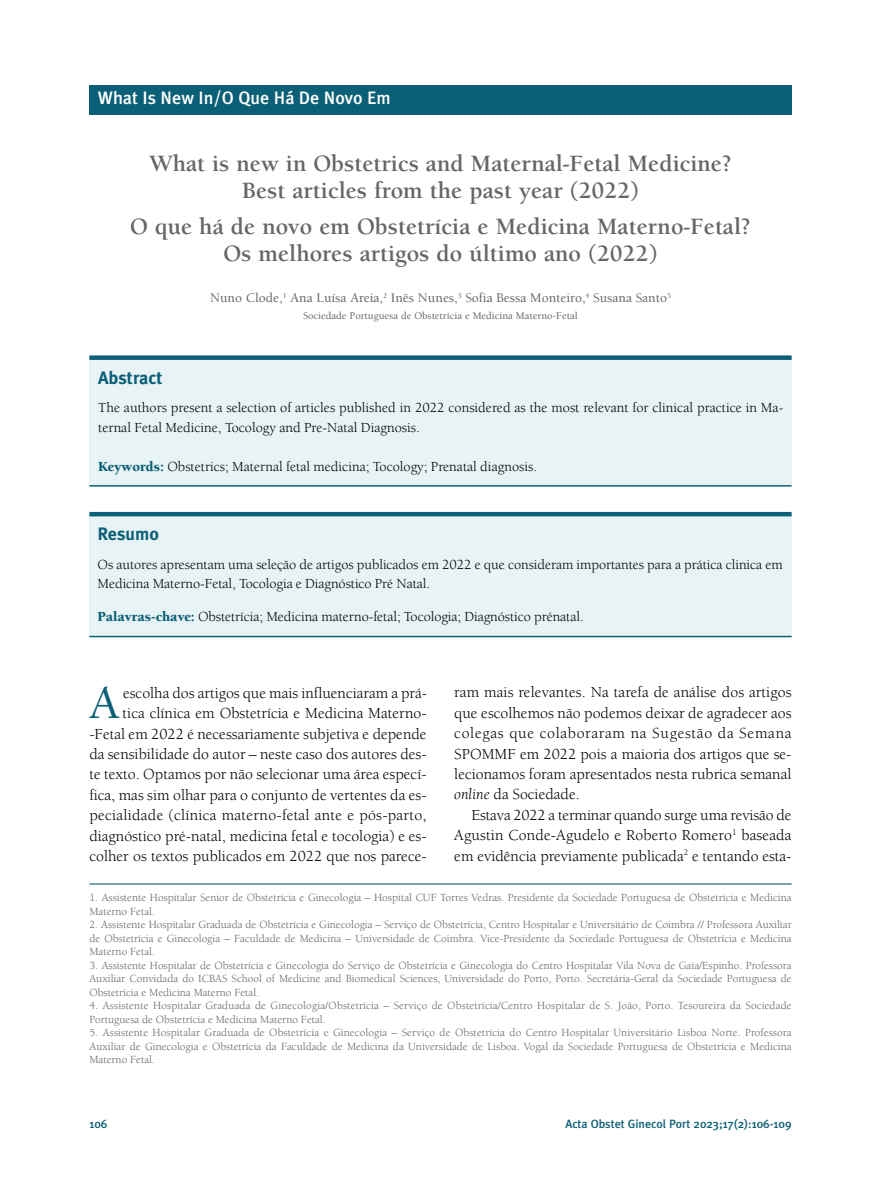
<style>
.page{position:relative;width:881px;height:1191px;background:#fff}
.page>*{position:absolute;margin:0;border:0;box-sizing:border-box;transform-origin:0 0}
.t1{font:500 47.85px "Berkeley";color:#0b5f76}
.t2{font:700 24px/27px "Berkeley";color:#666;text-align:center}
.t3{font:500 18px "Meta Plus";color:#fff}
.t4{font:700 18px "Meta Plus";color:#0b5f76}
.t5{font:15.75px/20.4px "Berkeley";color:#000;text-align:justify}
.t6{font:14.25px/19.5px "Berkeley";letter-spacing:-.005em;color:#000}
.t7{font:500 13.5px "Berkeley";color:#656565}
.t8{font:500 12px "Meta Plus";color:#0b5f76}
.t9{font:11.25px/13.5px "Berkeley";color:#656565;text-align:justify}
.t10{font:500 10.5px "Berkeley";color:#656565}
.s1{font-weight:900;color:#0b5f76}
.s2{font-style:italic}
</style>
<div class="page">
<div style="left:89px;top:85px;width:702px;height:29px;background:#0b5f76"></div>
<hr style="left:89px;top:883px;width:702px;height:1px;background:#0b5f76">
<div style="left:89px;top:357px;width:702px;height:129px;background:#e8f3f6"></div>
<div style="left:89px;top:355px;width:702px;height:5px;background:#0b5f76"></div>
<hr style="left:89px;top:485px;width:702px;height:1px;background:#0b5f76">
<div style="left:89px;top:514px;width:702px;height:122px;background:#e8f3f6"></div>
<hr style="left:89px;top:512px;width:702px;height:4px;background:#0b5f76">
<hr style="left:89px;top:636px;width:702px;height:1px;background:#0b5f76">
<h3 class="t3" style="left:98px;top:88px;width:294px">What Is New In/O Que Há De Novo Em</h3>
<h2 class="t2" style="left:149px;top:152px;width:584px">What is new in Obstetrics and Maternal-Fetal Medicine?<br>Best articles from the past year (2022)</h2>
<h2 class="t2" style="left:130px;top:214px;width:622px">O que há de novo em Obstetrícia e Medicina Materno-Fetal?<br>Os melhores artigos do último ano (2022)</h2>
<p class="t7" style="left:210px;top:292px;width:462px">Nuno Clode,<sup>1</sup> Ana Luísa Areia,<sup>2</sup> Inês Nunes,<sup>3</sup> Sofia Bessa Monteiro,<sup>4</sup> Susana Santo<sup>5</sup></p>
<p class="t10" style="left:303px;top:311px;width:276px">Sociedade Portuguesa de Obstetrícia e Medicina Materno-Fetal</p>
<h3 class="t4" style="left:98px;top:367px;width:66px">Abstract</h3>
<p class="t6" style="left:98px;top:399px;width:686px">The authors present a selection of articles published in 2022 considered as the most relevant for clinical practice in Ma&shy;ternal Fetal Medicine, Tocology and Pre-Natal Diagnosis.</p>
<p class="t6" style="left:98px;top:458px;width:440px"><span class="s1">Keywords:</span> Obstetrics; Maternal fetal medicina; Tocology; Prenatal diagnosis.</p>
<h3 class="t4" style="left:97px;top:523px;width:63px">Resumo</h3>
<p class="t6" style="left:97px;top:556px;width:686px">Os autores apresentam uma seleção de artigos publicados em 2022 e que consideram importantes para a prática clinica em<br>Medicina Materno-Fetal, Tocologia e Diagnóstico Pré Natal.</p>
<p class="t6" style="left:97px;top:608px;width:487px"><span class="s1">Palavras-chave:</span> Obstetrícia; Medicina materno-fetal; Tocologia; Diagnóstico prénatal.</p>
<p class="t5" style="left:89px;top:684px;width:339px;text-align:right">escolha dos artigos que mais influenciaram a prá-<br>tica clínica em Obstetrícia e Medicina Materno--Fetal em 2022 é necessariamente subjetiva e depende da sensibilidade do autor – neste caso dos autores des&shy;te texto. Optamos por não selecionar uma área especí&shy;fica, mas sim olhar para o conjunto de vertentes da es&shy;pecialidade (clínica materno-fetal ante e pós-parto, diagnóstico pré-natal, medicina fetal e tocologia) e es&shy;colher os textos publicados em 2022 que nos parece-</p>
<h1 class="t1" style="left:89px;top:684px;width:33px">A</h1>
<p class="t5" style="left:454px;top:683px;width:338px">ram mais relevantes. Na tarefa de análise dos artigos que escolhemos não podemos deixar de agradecer aos colegas que colaboraram na Sugestão da Semana SPOMMF em 2022 pois a maioria dos artigos que se&shy;lecionamos foram apresentados nesta rubrica semanal <span class="s2">online</span> da Sociedade.</p>
<h3 class="t5" style="left:454px;top:806px;width:338px;text-indent:17px">Estava 2022 a terminar quando surge uma revisão de Agustin Conde-Agudelo e Roberto Romero<sup>1</sup> baseada em evidência previamente publicada<sup>2</sup> e tentando esta-</h3>
<p class="t9" style="left:89px;top:891px;width:703px">1. Assistente Hospitalar Senior de Obstetrícia e Ginecologia – Hospital CUF Torres Vedras. Presidente da Sociedade Portuguesa de Obstetrícia e Medicina<br>Materno Fetal.</p>
<p class="t9" style="left:89px;top:918px;width:703px">2. Assistente Hospitalar Graduada de Obstetrícia e Ginecologia – Serviço de Obstetrícia, Centro Hospitalar e Universitário de Coimbra // Professora Auxiliar de Obstetrícia e Ginecologia – Faculdade de Medicina – Universidade de Coimbra. Vice-Presidente da Sociedade Portuguesa de Obstetrícia e Medicina Materno Fetal.</p>
<p class="t9" style="left:89px;top:959px;width:703px">3. Assistente Hospitalar de Obstetrícia e Ginecologia do Serviço de Obstetrícia e Ginecologia do Centro Hospitalar Vila Nova de Gaia/Espinho. Professora Auxiliar Convidada do ICBAS School of Medicine and Biomedical Sciences, Universidade do Porto, Porto. Secretária-Geral da Sociedade Portuguesa de Obstetrícia e Medicina Materno Fetal.</p>
<p class="t9" style="left:89px;top:999px;width:703px">4. Assistente Hospitalar Graduada de Ginecologia/Obstetrícia – Serviço de Obstetrícia/Centro Hospitalar de S. João, Porto. Tesoureira da Sociedade<br>Portuguesa de Obstetrícia e Medicina Materno Fetal.</p>
<p class="t9" style="left:89px;top:1026px;width:703px">5. Assistente Hospitalar Graduada de Obstetrícia e Ginecologia – Serviço de Obstetrícia do Centro Hospitalar Universitário Lisboa Norte. Professora Auxiliar de Ginecologia e Obstetrícia da Faculdade de Medicina da Universidade de Lisboa. Vogal da Sociedade Portuguesa de Obstetrícia e Medicina Materno Fetal.</p>
<p class="t8" style="left:89px;top:1117px;width:20px">106</p>
<p class="t8" style="left:565px;top:1117px;width:227px">Acta Obstet Ginecol Port 2023;17(2):106-109</p>
</div>
